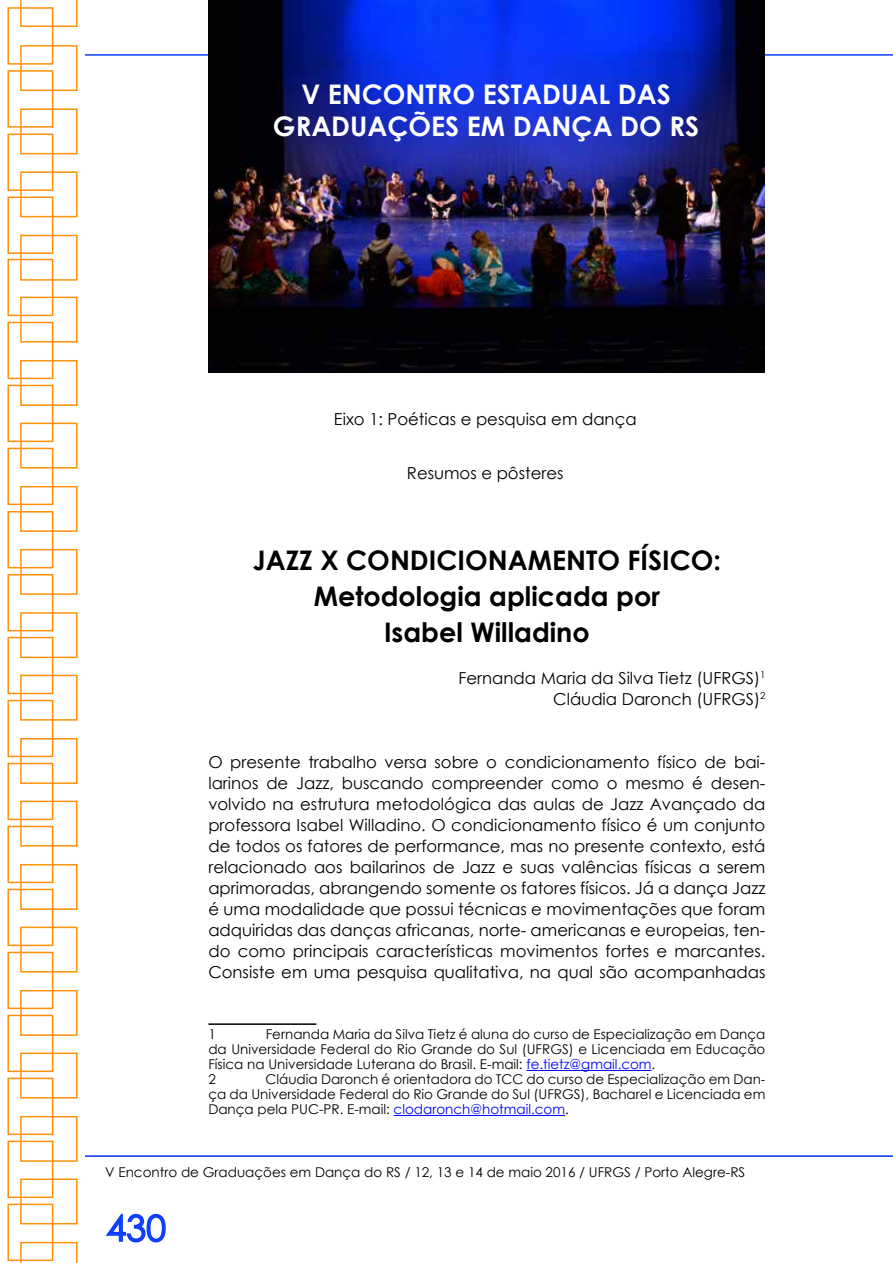
<style>
.page{position:relative;width:893px;height:1263px;background:#fff}
.page>*{position:absolute;margin:0;border:0;box-sizing:border-box;transform-origin:0 0}
.t1{font:36px "Century Gothic";color:#0c3eff}
.t2{font:700 27px/36px "Century Gothic";color:#000;text-align:center}
.t3{font:700 27px/32.4px "Century Gothic";color:#fff;text-align:center}
.t4{font:16.5px/21px "Century Gothic";color:#000;text-align:right}
.t5{font:13.5px/15px "Century Gothic";color:#000}
.s1{color:#00f}
</style>
<div class="page">
<svg style="left:106px;top:1213px;width:60px;height:30px"></svg>
<hr style="left:85px;top:54px;width:808px;height:2px;background:#0c3eff">
<hr style="left:85px;top:1155px;width:808px;height:2px;background:#002ef3">
<div style="left:7px;top:7px;width:46px;height:58px;border:2px solid #ff9007"></div>
<div style="left:20px;top:45px;width:58px;height:46px;border:2px solid #ff9007"></div>
<div style="left:7px;top:70px;width:46px;height:58px;border:2px solid #ff9007"></div>
<div style="left:20px;top:108px;width:58px;height:46px;border:2px solid #ff9007"></div>
<svg style="left:20px;top:0;width:58px;height:27px"></svg>
<div style="left:7px;top:134px;width:46px;height:57px;border:2px solid #ff9007"></div>
<div style="left:20px;top:171px;width:58px;height:46px;border:2px solid #ff9007"></div>
<div style="left:7px;top:196px;width:46px;height:58px;border:2px solid #ff9007"></div>
<div style="left:20px;top:235px;width:58px;height:46px;border:2px solid #ff9007"></div>
<div style="left:7px;top:259px;width:46px;height:57px;border:2px solid #ff9007"></div>
<div style="left:20px;top:297px;width:58px;height:46px;border:2px solid #ff9007"></div>
<div style="left:7px;top:322px;width:46px;height:57px;border:2px solid #ff9007"></div>
<div style="left:20px;top:360px;width:58px;height:46px;border:2px solid #ff9007"></div>
<div style="left:7px;top:385px;width:46px;height:57px;border:2px solid #ff9007"></div>
<div style="left:20px;top:423px;width:58px;height:45px;border:2px solid #ff9007"></div>
<div style="left:7px;top:448px;width:46px;height:57px;border:2px solid #ff9007"></div>
<div style="left:20px;top:486px;width:58px;height:46px;border:2px solid #ff9007"></div>
<div style="left:7px;top:511px;width:46px;height:57px;border:2px solid #ff9007"></div>
<div style="left:20px;top:549px;width:58px;height:46px;border:2px solid #ff9007"></div>
<div style="left:7px;top:574px;width:46px;height:57px;border:2px solid #ff9007"></div>
<div style="left:20px;top:612px;width:58px;height:46px;border:2px solid #ff9007"></div>
<div style="left:7px;top:637px;width:46px;height:57px;border:2px solid #ff9007"></div>
<div style="left:20px;top:675px;width:58px;height:46px;border:2px solid #ff9007"></div>
<div style="left:7px;top:700px;width:46px;height:57px;border:2px solid #ff9007"></div>
<div style="left:20px;top:738px;width:58px;height:46px;border:2px solid #ff9007"></div>
<div style="left:7px;top:763px;width:46px;height:57px;border:2px solid #ff9007"></div>
<div style="left:20px;top:801px;width:58px;height:45px;border:2px solid #ff9007"></div>
<div style="left:7px;top:826px;width:46px;height:57px;border:2px solid #ff9007"></div>
<div style="left:20px;top:864px;width:58px;height:46px;border:2px solid #ff9007"></div>
<div style="left:7px;top:889px;width:46px;height:57px;border:2px solid #ff9007"></div>
<div style="left:20px;top:927px;width:58px;height:45px;border:2px solid #ff9007"></div>
<div style="left:7px;top:952px;width:46px;height:57px;border:2px solid #ff9007"></div>
<div style="left:20px;top:990px;width:58px;height:46px;border:2px solid #ff9007"></div>
<div style="left:7px;top:1015px;width:46px;height:57px;border:2px solid #ff9007"></div>
<div style="left:20px;top:1052px;width:58px;height:46px;border:2px solid #ff9007"></div>
<div style="left:7px;top:1078px;width:46px;height:57px;border:2px solid #ff9007"></div>
<div style="left:20px;top:1116px;width:58px;height:46px;border:2px solid #ff9007"></div>
<div style="left:7px;top:1141px;width:46px;height:57px;border:2px solid #ff9007"></div>
<div style="left:20px;top:1178px;width:58px;height:46px;border:2px solid #ff9007"></div>
<div style="left:7px;top:1203px;width:46px;height:58px;border:2px solid #ff9007"></div>
<svg style="left:20px;top:1242px;width:58px;height:21px"></svg>
<img style="left:208px;top:0;width:557px;height:373px">
<hr style="left:208px;top:1023px;width:108px;height:2px;background:#000">
<hr style="left:526px;top:1070px;width:126px;height:1px;background:#00f">
<hr style="left:394px;top:1115px;width:171px;height:1px;background:#00f">
<h2 class="t3" style="left:273px;top:76px;width:428px">V ENCONTRO ESTADUAL DAS<br>GRADUAÇÕES EM DANÇA DO RS</h2>
<p class="t4" style="left:334px;top:409px;width:304px">Eixo 1: Poéticas e pesquisa em dança</p>
<p class="t4" style="left:407px;top:463px;width:158px">Resumos e pôsteres</p>
<h2 class="t2" style="left:253px;top:540px;width:470px">JAZZ X CONDICIONAMENTO FÍSICO:<br>Metodologia aplicada por<br>Isabel Willadino</h2>
<p class="t4" style="left:458px;top:667px;width:308px">Fernanda Maria da Silva Tietz (UFRGS)<sup>1<br></sup>Cláudia Daronch (UFRGS)<sup>2</sup></p>
<p class="t4" style="left:208px;top:751px;width:559px;text-align:justify">O presente trabalho versa sobre o condicionamento físico de bai&shy;larinos de Jazz, buscando compreender como o mesmo é desen&shy;volvido na estrutura metodológica das aulas de Jazz Avançado da professora Isabel Willadino. O condicionamento físico é um conjunto de todos os fatores de performance, mas no presente contexto, está relacionado aos bailarinos de Jazz e suas valências físicas a serem aprimoradas, abrangendo somente os fatores físicos. Já a dança Jazz é uma modalidade que possui técnicas e movimentações que foram adquiridas das danças africanas, norte- americanas e europeias, ten&shy;do como principais características movimentos fortes e marcantes.<br>Consiste em uma pesquisa qualitativa, na qual são acompanhadas</p>
<p class="t5" style="left:208px;top:1026px;width:559px;text-indent:57px">Fernanda Maria da Silva Tietz é aluna do curso de Especialização em Dança da Universidade Federal do Rio Grande do Sul (UFRGS) e Licenciada em Educação Física na Universidade Luterana do Brasil. E-mail: <span class="s1">fe.tietz@gmail.com</span>.<br>2</p>
<p class="t5" style="left:208px;top:1026px;width:9px">1</p>
<p class="t5" style="left:208px;top:1071px;width:559px;text-align:justify;text-indent:57px">Cláudia Daronch é orientadora do TCC do curso de Especialização em Dan&shy;ça da Universidade Federal do Rio Grande do Sul (UFRGS), Bacharel e Licenciada em Dança pela PUC-PR. E-mail: <span class="s1">clodaronch@hotmail.com</span>.</p>
<p class="t5" style="left:105px;top:1165px;width:641px">V Encontro de Graduações em Dança do RS / 12, 13 e 14 de maio 2016 / UFRGS / Porto Alegre-RS</p>
<h1 class="t1" style="left:106px;top:1203px;width:61px">430</h1>
</div>
